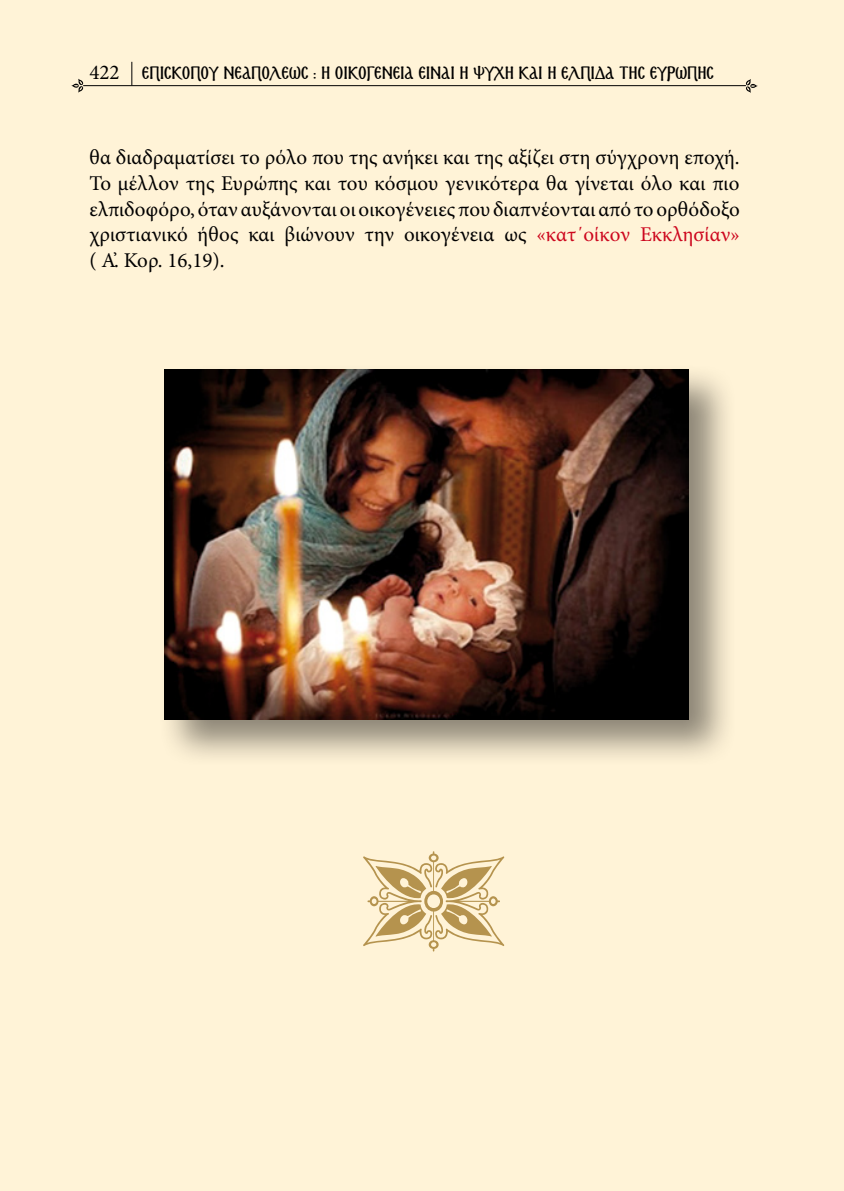
<style>
.page{position:relative;width:844px;height:1191px;background:#fff}
.page>*{position:absolute;margin:0;border:0;box-sizing:border-box;transform-origin:0 0}
.t1{font:176.75px "KS Decorative";color:#b5934e}
.t2{font:21px/25.7px "Minion Pro";color:#000;text-align:justify}
.t3{font:700 15.75px "KS Bouletee";letter-spacing:.025em;color:#000}
.s1{font-family:"Minion Pro";font-weight:400;font-size:21px}
.s2{color:#cd071e}
</style>
<div class="page">
<div style="left:0;top:0;width:843px;height:1191px;background:#fff3d7"></div>
<svg style="left:131px;top:62px;width:1px;height:23px"></svg>
<hr style="left:83px;top:85px;width:662px;height:1px;background:#000">
<svg style="left:745px;top:79px;width:12px;height:14px"></svg>
<svg style="left:71px;top:79px;width:13px;height:14px"></svg>
<div style="left:157px;top:361px;width:579px;height:405px;background:#000;opacity:.45"></div>
<img style="left:165px;top:369px;width:523px;height:350px">
<p class="t3" style="left:89px;top:64px;width:626px"><span class="s1">422</span> ΕΠΙΣΚΟΠΟΥ ΝΕΑΠΟΛΕΩΣ : Η ΟΙΚΟΓΕΝΕΙΑ ΕΙΝΑΙ Η ΨΥΧΗ ΚΑΙ Η ΕΛΠΙΔΑ ΤΗΣ ΕΥΡΩΠΗΣ</p>
<p class="t2" style="left:89px;top:145px;width:651px">θα διαδραματίσει το ρόλο που της ανήκει και της αξίζει στη σύγχρονη εποχή.<br>Το μέλλον της Ευρώπης και του κόσμου γενικότερα θα γίνεται όλο και πιο ελπιδοφόρο, όταν αυξάνονται οι οικογένειες που διαπνέονται από το ορθόδοξο χριστιανικό ήθος και βιώνουν την οικογένεια ως <span class="s2">«κατ΄οίκον Εκκλησίαν» </span>( Α’. Κορ. 16,19).</p>
<h1 class="t1" style="left:361px;top:823px;width:145px">[</h1>
</div>
